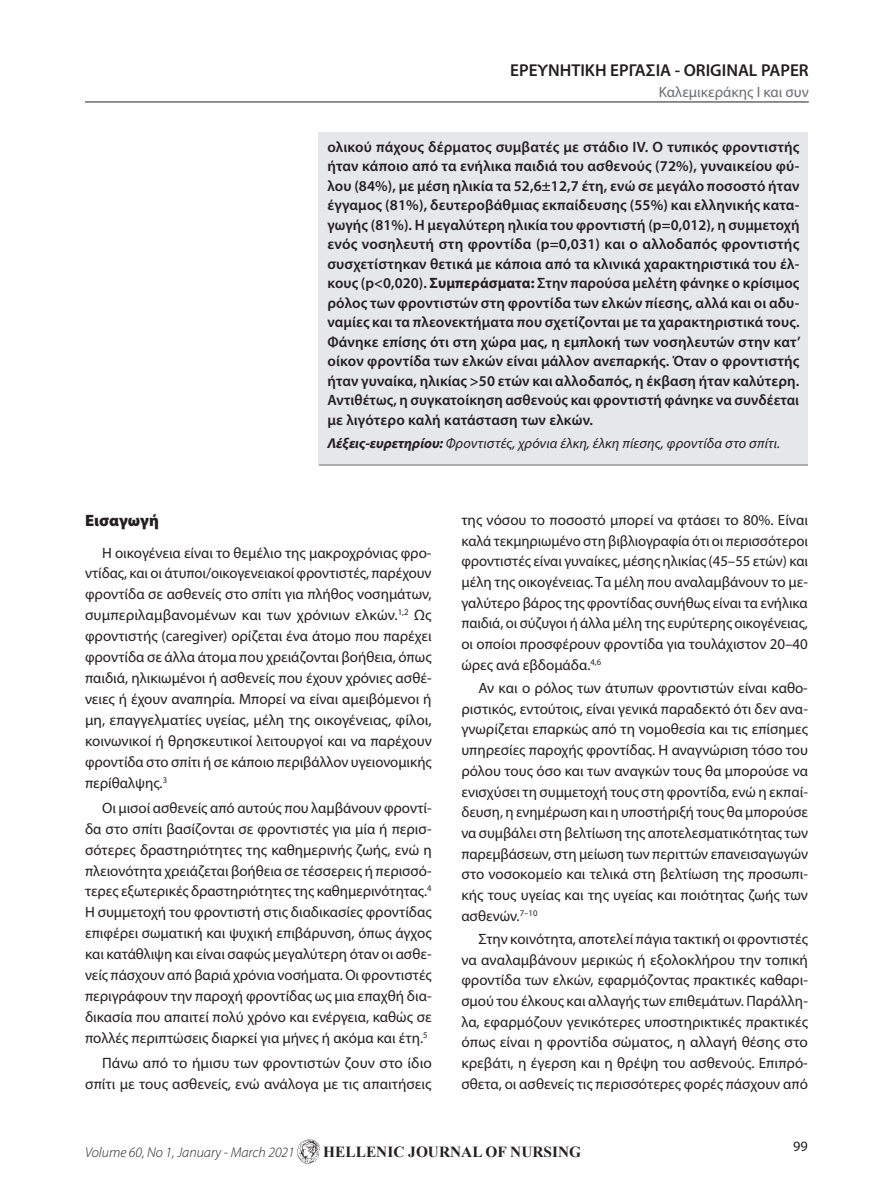
<style>
.page{position:relative;width:893px;height:1191px;background:#fff}
.page>*{position:absolute;margin:0;border:0;box-sizing:border-box;transform-origin:0 0}
.t1{font:600 17.25px "Myriad Pro";color:#231f20}
.t2{font:900 16.5px "Myriad Pro";color:#231f20}
.t3{font:700 15.3px "Times New Roman";color:#231f20}
.t4{font:15px/20.7px "Myriad Pro";color:#231f20;text-align:justify}
.t5{font:600 15px/19.5px "Myriad Pro";letter-spacing:.005em;color:#231f20;text-align:justify}
.t6{font:15px "Myriad Pro";color:#6c6d70}
.t7{font:italic 14.25px "Myriad Pro";letter-spacing:.01em;color:#231f20}
.t8{font:italic 300 14.25px "Myriad Pro";color:#231f20}
.t9{font:14.25px "Myriad Pro";color:#231f20}
.s1{font-weight:700}
</style>
<div class="page">
<hr style="left:85px;top:102px;width:724px;height:1px;background:#231f20">
<img style="left:297px;top:1140px;width:23px;height:23px">
<div style="left:319px;top:132px;width:489px;height:332px;background:#e6e7e9"></div>
<hr style="left:319px;top:464px;width:489px;height:2px;background:#939598">
<p class="t1" style="left:510px;top:60px;width:300px">ΕΡΕΥΝΗΤΙΚΗ ΕΡΓΑΣΙΑ - ORIGINAL PAPER</p>
<p class="t6" style="left:659px;top:83px;width:152px">Καλεμικεράκης I και συν</p>
<p class="t5" style="left:327px;top:136px;width:475px">ολικού πάχους δέρματος συμβατές με στάδιο IV. Ο τυπικός φροντιστής ήταν κάποιο από τα ενήλικα παιδιά του ασθενούς (72%), γυναικείου φύ&shy;λου (84%), με μέση ηλικία τα 52,6±12,7 έτη, ενώ σε μεγάλο ποσοστό ήταν έγγαμος (81%), δευτεροβάθμιας εκπαίδευσης (55%) και ελληνικής κατα&shy;γωγής (81%). Η μεγαλύτερη ηλικία του φροντιστή (p=0,012), η συμμετοχή ενός νοσηλευτή στη φροντίδα (p=0,031) και ο αλλοδαπός φροντιστής συσχετίστηκαν θετικά με κάποια από τα κλινικά χαρακτηριστικά του έλ&shy;κους (p&lt;0,020). <span class="s1">Συμπεράσματα:</span> Στην παρούσα μελέτη φάνηκε ο κρίσιμος ρόλος των φροντιστών στη φροντίδα των ελκών πίεσης, αλλά και οι αδυ&shy;ναμίες και τα πλεονεκτήματα που σχετίζονται με τα χαρακτηριστικά τους.<br>Φάνηκε επίσης ότι στη χώρα μας, η εμπλοκή των νοσηλευτών στην κατ’ οίκον φροντίδα των ελκών είναι μάλλον ανεπαρκής. Όταν ο φροντιστής ήταν γυναίκα, ηλικίας &gt;50 ετών και αλλοδαπός, η έκβαση ήταν καλύτερη.<br>Αντιθέτως, η συγκατοίκηση ασθενούς και φροντιστή φάνηκε να συνδέεται με λιγότερο καλή κατάσταση των ελκών.</p>
<p class="t7" style="left:327px;top:435px;width:454px"><span class="s1">Λέξεις-ευρετηρίου:</span> Φροντιστές, χρόνια έλκη, έλκη πίεσης, φροντίδα στο σπίτι.</p>
<p class="t2" style="left:85px;top:509px;width:75px">Εισαγωγή</p>
<p class="t4" style="left:85px;top:542px;width:348px;text-indent:17px">Η οικογένεια είναι το θεμέλιο της μακροχρόνιας φρο&shy;ντίδας, και οι άτυποι/οικογενειακοί φροντιστές, παρέχουν φροντίδα σε ασθενείς στο σπίτι για πλήθος νοσημάτων, συμπεριλαμβανομένων και των χρόνιων ελκών.<sup>1,2</sup> Ως φροντιστής (caregiver) ορίζεται ένα άτομο που παρέχει φροντίδα σε άλλα άτομα που χρειάζονται βοήθεια, όπως παιδιά, ηλικιωμένοι ή ασθενείς που έχουν χρόνιες ασθέ&shy;νειες ή έχουν αναπηρία. Μπορεί να είναι αμειβόμενοι ή μη, επαγγελματίες υγείας, μέλη της οικογένειας, φίλοι, κοινωνικοί ή θρησκευτικοί λειτουργοί και να παρέχουν φροντίδα στο σπίτι ή σε κάποιο περιβάλλον υγειονομικής περίθαλψης.<sup>3</sup></p>
<p class="t4" style="left:85px;top:797px;width:348px;text-indent:17px">Οι μισοί ασθενείς από αυτούς που λαμβάνουν φροντί&shy;δα στο σπίτι βασίζονται σε φροντιστές για μία ή περισ&shy;σότερες δραστηριότητες της καθημερινής ζωής, ενώ η πλειονότητα χρειάζεται βοήθεια σε τέσσερεις ή περισσό&shy;τερες εξωτερικές δραστηριότητες της καθημερινότητας.<sup>4<br></sup>Η συμμετοχή του φροντιστή στις διαδικασίες φροντίδας επιφέρει σωματική και ψυχική επιβάρυνση, όπως άγχος και κατάθλιψη και είναι σαφώς μεγαλύτερη όταν οι ασθε&shy;νείς πάσχουν από βαριά χρόνια νοσήματα. Οι φροντιστές περιγράφουν την παροχή φροντίδας ως μια επαχθή δια&shy;δικασία που απαιτεί πολύ χρόνο και ενέργεια, καθώς σε πολλές περιπτώσεις διαρκεί για μήνες ή ακόμα και έτη.<sup>5</sup></p>
<p class="t4" style="left:85px;top:1052px;width:348px;text-align:right">Πάνω από το ήμισυ των φροντιστών ζουν στο ίδιο σπίτι με τους ασθενείς, ενώ ανάλογα με τις απαιτήσεις</p>
<p class="t4" style="left:461px;top:509px;width:348px">της νόσου το ποσοστό μπορεί να φτάσει το 80%. Είναι καλά τεκμηριωμένο στη βιβλιογραφία ότι οι περισσότεροι φροντιστές είναι γυναίκες, μέσης ηλικίας (45–55 ετών) και μέλη της οικογένειας. Τα μέλη που αναλαμβάνουν το με&shy;γαλύτερο βάρος της φροντίδας συνήθως είναι τα ενήλικα παιδιά, οι σύζυγοι ή άλλα μέλη της ευρύτερης οικογένειας, οι οποίοι προσφέρουν φροντίδα για τουλάχιστον 20–40 ώρες ανά εβδομάδα.<sup>4,6</sup></p>
<p class="t4" style="left:461px;top:677px;width:348px;text-indent:17px">Αν και ο ρόλος των άτυπων φροντιστών είναι καθο&shy;ριστικός, εντούτοις, είναι γενικά παραδεκτό ότι δεν ανα&shy;γνωρίζεται επαρκώς από τη νομοθεσία και τις επίσημες υπηρεσίες παροχής φροντίδας. Η αναγνώριση τόσο του ρόλου τους όσο και των αναγκών τους θα μπορούσε να ενισχύσει τη συμμετοχή τους στη φροντίδα, ενώ η εκπαί&shy;δευση, η ενημέρωση και η υποστήριξή τους θα μπορούσε να συμβάλει στη βελτίωση της αποτελεσματικότητας των παρεμβάσεων, στη μείωση των περιττών επανεισαγωγών στο νοσοκομείο και τελικά στη βελτίωση της προσωπι&shy;κής τους υγείας και της υγείας και ποιότητας ζωής των ασθενών.<sup>7–10</sup></p>
<p class="t4" style="left:461px;top:928px;width:348px;text-indent:17px">Στην κοινότητα, αποτελεί πάγια τακτική οι φροντιστές να αναλαμβάνουν μερικώς ή εξολοκλήρου την τοπική φροντίδα των ελκών, εφαρμόζοντας πρακτικές καθαρι&shy;σμού του έλκους και αλλαγής των επιθεμάτων. Παράλλη&shy;λα, εφαρμόζουν γενικότερες υποστηρικτικές πρακτικές όπως είναι η φροντίδα σώματος, η αλλαγή θέσης στο κρεβάτι, η έγερση και η θρέψη του ασθενούς. Επιπρό&shy;σθετα, οι ασθενείς τις περισσότερες φορές πάσχουν από</p>
<p class="t8" style="left:85px;top:1144px;width:211px">Volume 60, No 1, January - March 2021</p>
<p class="t3" style="left:323px;top:1141px;width:259px">HELLENIC JOURNAL OF NURSING</p>
<p class="t9" style="left:793px;top:1137px;width:16px">99</p>
</div>
